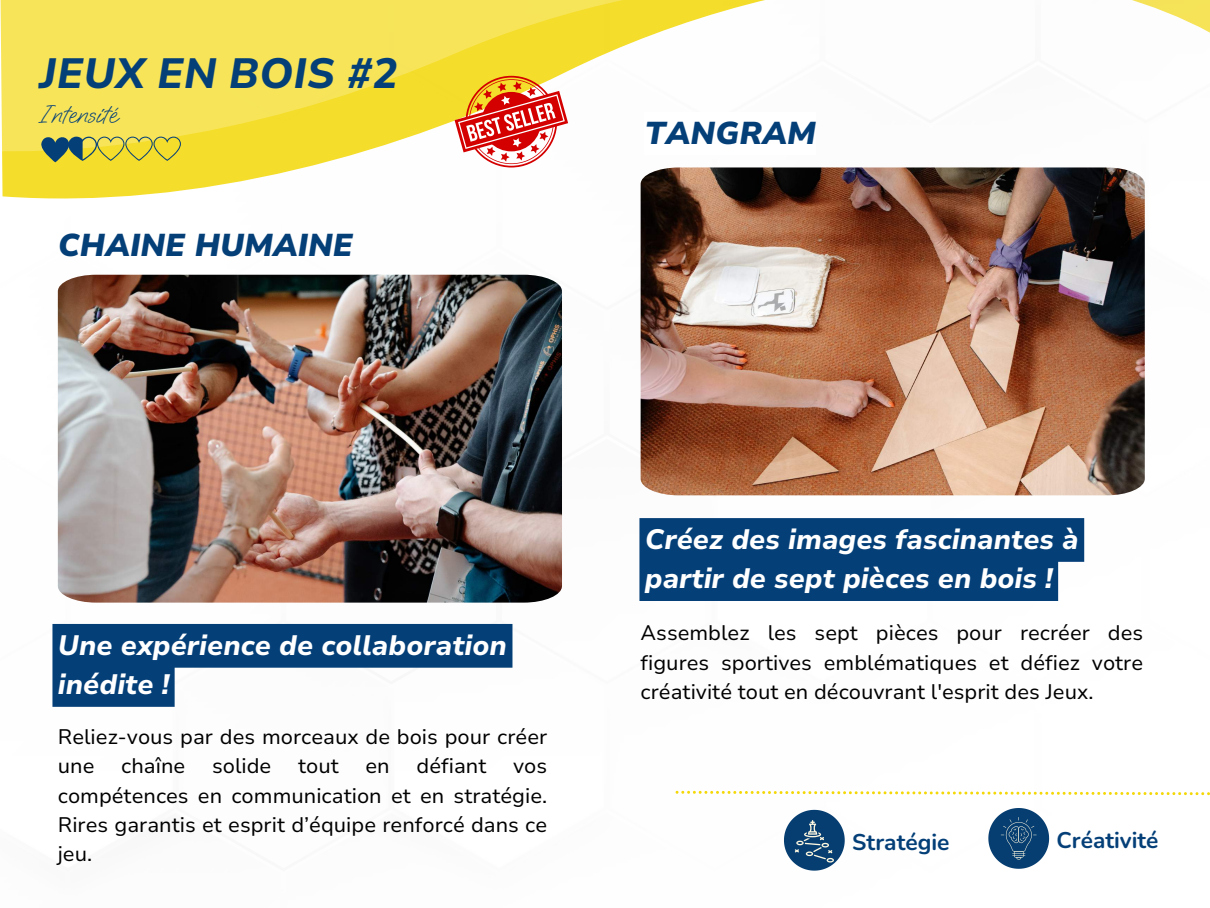
<style>
.page{position:relative;width:1210px;height:908px;background:#fff}
.page>*{position:absolute;margin:0;border:0;box-sizing:border-box;transform-origin:0 0}
.t1{font:italic 800 42.17px "Nunito Sans 10 pt";color:#043f78}
.t2{font:italic 900 31.5px "Nunito Sans 10 pt";color:#043f78}
.t3{font:italic 800 28px/39.1px "Nunito Sans 10 pt";color:#fff}
.t4{font:26.25px "Oooh Baby";color:#043f78}
.t5{font:700 22.71px "Nunito";color:#043f78}
.t6{font:700 22.57px "Nunito";color:#043f78}
.t7{font:21px/29.4px "Nunito Sans 10 pt";color:#000;text-align:justify}
</style>
<div class="page">
<img style="left:0;top:0;width:1210px;height:871px">
<img style="left:640px;top:167px;width:504px;height:328px">
<svg style="left:454px;top:76px;width:114px;height:91px"></svg>
<img style="left:58px;top:274px;width:504px;height:328px">
<svg style="left:675px;top:790px;width:535px;height:4px"></svg>
<div style="left:645px;top:112px;width:171px;height:43px;background:#fff"></div>
<div style="left:639px;top:518px;width:445px;height:82px;background:#043f78"></div>
<svg style="left:40px;top:135px;width:141px;height:27px;background:#b5b449"></svg>
<svg style="left:784px;top:809px;width:60px;height:61px"></svg>
<svg style="left:988px;top:807px;width:61px;height:61px"></svg>
<svg style="left:52px;top:623px;width:460px;height:83px"></svg>
<h1 class="t1" style="left:40px;top:45px;width:359px">JEUX EN BOIS #2</h1>
<p class="t4" style="left:40px;top:98px;width:78px">Intensité</p>
<h2 class="t2" style="left:58px;top:224px;width:297px">CHAINE HUMAINE</h2>
<h2 class="t2" style="left:645px;top:112px;width:173px">TANGRAM</h2>
<h3 class="t3" style="left:58px;top:626px;width:451px">Une expérience de collaboration inédite !</h3>
<p class="t7" style="left:58px;top:721px;width:491px">Reliez-vous par des morceaux de bois pour créer une</p>
<p class="t7" style="left:121px;top:751px;width:66px">chaîne</p>
<p class="t7" style="left:212px;top:751px;width:61px">solide</p>
<p class="t7" style="left:298px;top:751px;width:42px">tout</p>
<p class="t7" style="left:365px;top:751px;width:26px">en</p>
<p class="t7" style="left:416px;top:751px;width:71px">défiant</p>
<p class="t7" style="left:58px;top:751px;width:491px;text-indent:455px">vos compétences en communication et en stratégie.<br>Rires garantis et esprit d’équipe renforcé dans ce jeu.</p>
<h3 class="t3" style="left:645px;top:520px;width:435px">Créez des images fascinantes à partir de sept pièces en bois !</h3>
<p class="t7" style="left:640px;top:618px;width:504px">Assemblez les sept pièces pour recréer des figures sportives emblématiques et défiez votre créativité tout en découvrant l'esprit des Jeux.</p>
<p class="t5" style="left:852px;top:826px;width:99px">Stratégie</p>
<p class="t6" style="left:1056px;top:824px;width:103px">Créativité</p>
</div>
